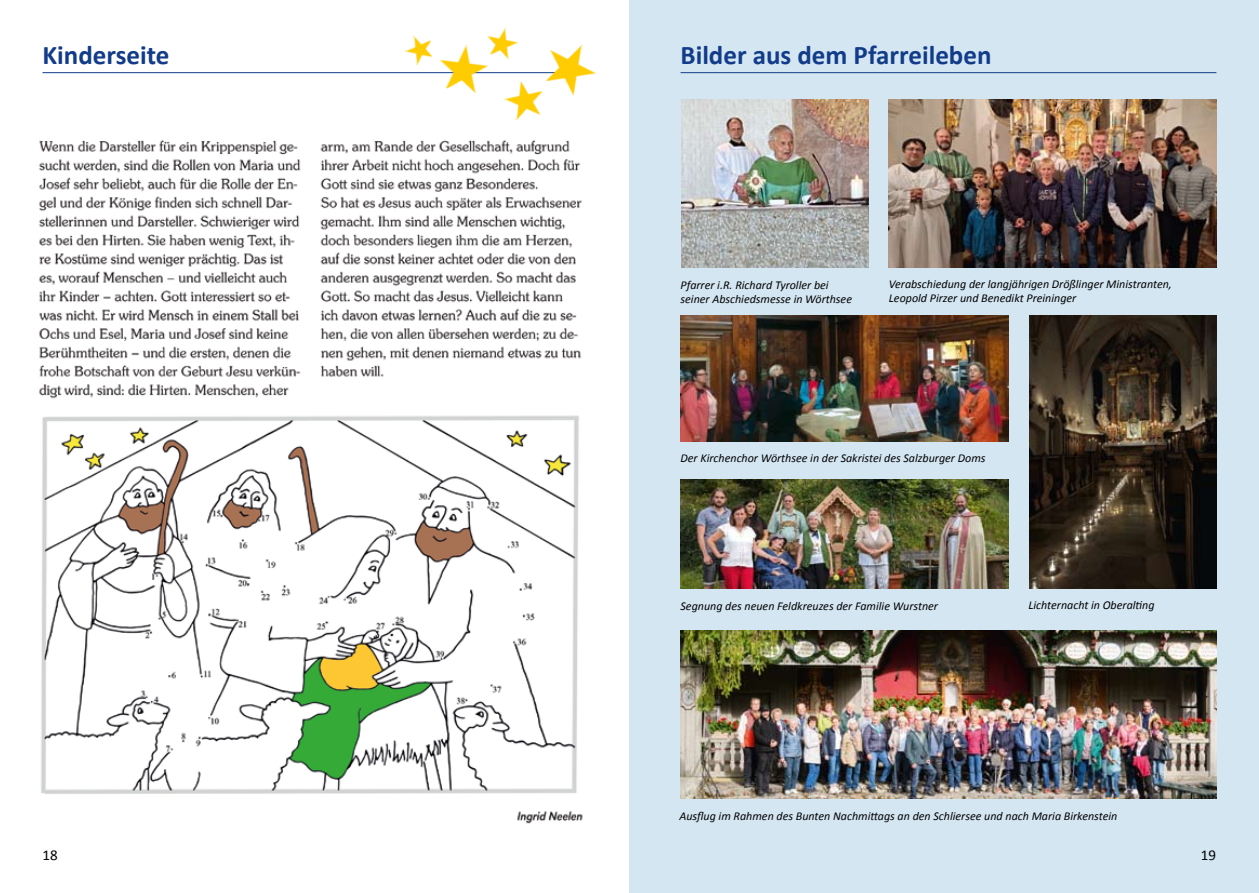
<style>
.page{position:relative;width:1259px;height:893px;background:#fff}
.page>*{position:absolute;margin:0;border:0;box-sizing:border-box;transform-origin:0 0}
.t1{font:700 27px "Calibri";color:#123c89}
.t2{font:15px "Calibri";color:#000}
.t3{font:italic 12px/14.4px "Calibri";color:#000}
</style>
<div class="page">
<div style="left:629px;top:0;width:630px;height:893px;background:#d4e6f2"></div>
<hr style="left:43px;top:72px;width:535px;height:1px;background:#123c89">
<img style="left:431px;top:44px;width:61px;height:50px">
<img style="left:504px;top:81px;width:37px;height:40px">
<img style="left:480px;top:27px;width:38px;height:36px">
<img style="left:405px;top:35px;width:33px;height:34px">
<img style="left:533px;top:44px;width:63px;height:58px">
<img style="left:39px;top:140px;width:544px;height:684px">
<hr style="left:680px;top:72px;width:536px;height:1px;background:#123c89">
<img style="left:889px;top:99px;width:327px;height:168px">
<img style="left:681px;top:100px;width:187px;height:168px">
<img style="left:680px;top:316px;width:328px;height:126px">
<img style="left:680px;top:631px;width:536px;height:168px">
<img style="left:680px;top:479px;width:328px;height:110px">
<img style="left:1029px;top:316px;width:187px;height:273px">
<h1 class="t1" style="left:43px;top:38px;width:128px">Kinderseite</h1>
<h1 class="t1" style="left:680px;top:38px;width:312px">Bilder aus dem Pfarreileben</h1>
<p class="t3" style="left:680px;top:277px;width:173px">Pfarrer i.R. Richard Tyroller bei seiner Abschiedsmesse in Wörthsee</p>
<p class="t3" style="left:889px;top:276px;width:284px">Verabschiedung der langjährigen Drößlinger Ministranten,<br>Leopold Pirzer und Benedikt Preininger</p>
<p class="t3" style="left:680px;top:451px;width:306px">Der Kirchenchor Wörthsee in der Sakristei des Salzburger Doms</p>
<p class="t3" style="left:680px;top:598px;width:259px">Segnung des neuen Feldkreuzes der Familie Wurstner</p>
<p class="t3" style="left:1028px;top:598px;width:128px">Lichternacht in Oberalting</p>
<p class="t3" style="left:679px;top:809px;width:439px">Ausflug im Rahmen des Bunten Nachmittags an den Schliersee und nach Maria Birkenstein</p>
<p class="t2" style="left:43px;top:846px;width:17px">18</p>
<p class="t2" style="left:1200px;top:846px;width:17px">19</p>
</div>
